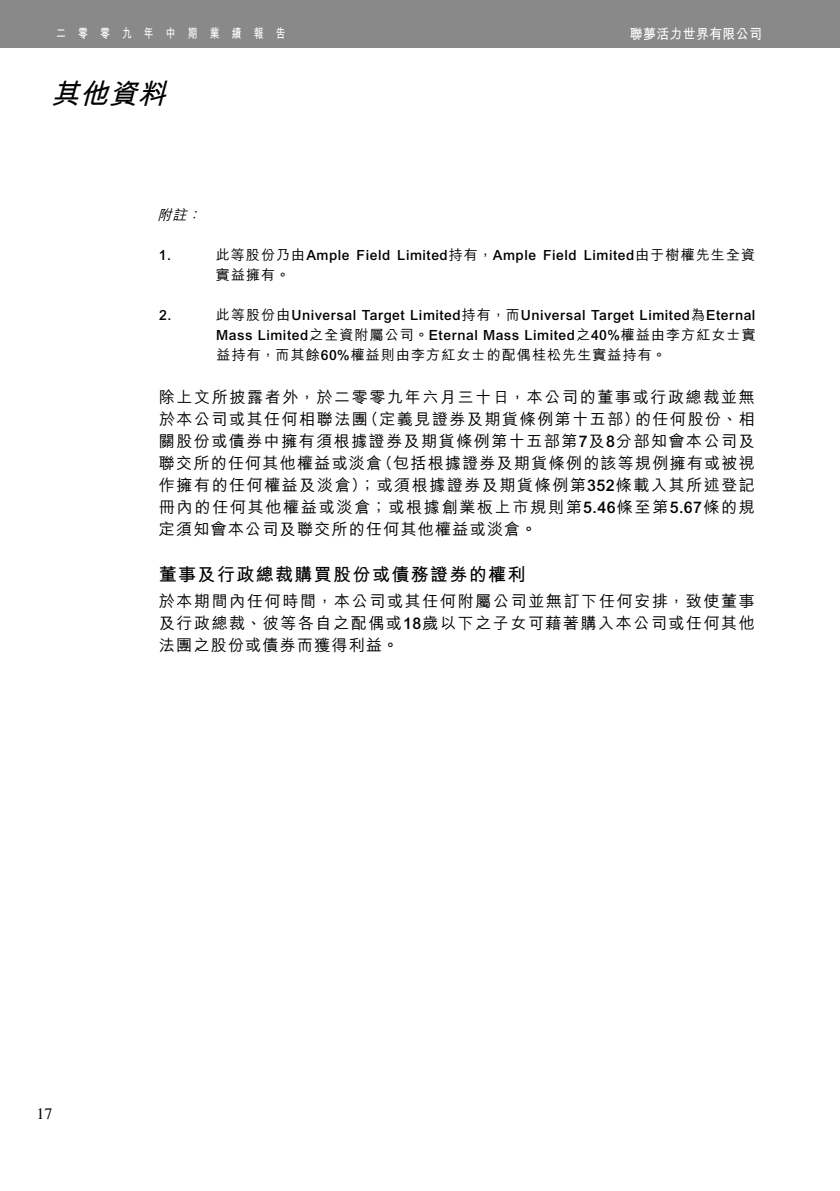
<style>
.page{position:relative;width:840px;height:1191px;background:#fff}
.page>*{position:absolute;margin:0;border:0;box-sizing:border-box;transform-origin:0 0}
.t1{font:italic 700 28px "M Hei HK";color:#000}
.t2{font:700 18px "M Hei HK";letter-spacing:.075em;color:#000}
.t3{font:500 16px/22px "M Hei HK";letter-spacing:.095em;color:#000;text-align:right}
.t4{font:16px "Times LT Std";color:#000}
.t5{font:500 14px "Arial MT Std";letter-spacing:.04em;color:#000}
.t6{font:500 14px "M Hei HK";letter-spacing:.08em;color:#000}
.t7{font:700 14px "M Hei HK";letter-spacing:.03em;color:#fff;scale:.92 1}
.t8{font:italic 500 14px "M Hei HK";color:#000}
.t9{font:700 13px "M Hei HK";letter-spacing:1.25em;color:#fff;scale:.75 1}
.s1{font-family:"Arial MT Std"}
.s2{font-family:"M Hei HK"}
</style>
<div class="page">
<div style="left:0;top:0;width:839px;height:47px;background:#898989"></div>
<p class="t9" style="left:56px;top:24px;width:307px">二零零九年中期業績報告</p>
<h1 class="t1" style="left:51px;top:74px;width:126px">其他資料</h1>
<p class="t7" style="left:629px;top:23px;width:145px">聯夢活力世界有限公司</p>
<p class="t8" style="left:157px;top:204px;width:35px">附註</p>
<p class="t8" style="left:187px;top:204px;width:20px">：</p>
<p class="t5" style="left:159px;top:246px;width:14px">1.</p>
<p class="t6" style="left:215px;top:244px;width:135px">此等股份乃由<span class="s1">Ample</span></p>
<p class="t5" style="left:356px;top:246px;width:35px">Field</p>
<p class="t5" style="left:397px;top:246px;width:140px">Limited<span class="s2">持有，</span>Ample</p>
<p class="t5" style="left:543px;top:246px;width:35px">Field</p>
<p class="t6" style="left:583px;top:244px;width:173px"><span class="s1">Limited</span>由于樹權先生全資</p>
<p class="t5" style="left:159px;top:306px;width:14px">2.</p>
<p class="t6" style="left:216px;top:264px;width:75px">實益擁有。</p>
<p class="t5" style="left:216px;top:306px;width:540px"><span class="s2">此等股份由</span>Universal Target Limited<span class="s2">持有，而</span>Universal Target Limited<span class="s2">為</span>Eternal</p>
<p class="t5" style="left:216px;top:326px;width:540px">Mass Limited<span class="s2">之全資附屬公司。</span>Eternal Mass Limited<span class="s2">之</span>40%<span class="s2">權益由李方紅女士實</span></p>
<p class="t6" style="left:216px;top:344px;width:451px">益持有，而其餘<span class="s1">60%</span>權益則由李方紅女士的配偶桂松先生實益持有。</p>
<p class="t3" style="left:159px;top:385px;width:597px">除上文所披露者外，於二零零九年六月三十日，本公司的董事或行政總裁並無的任何股份、相</p>
<p class="t3" style="left:362px;top:407px;width:279px">（定義見證券及期貨條例第十五部）</p>
<p class="t3" style="left:159px;top:407px;width:210px">於本公司或其任何相聯法團</p>
<p class="t3" style="left:159px;top:429px;width:597px">關股份或債券中擁有須根據證券及期貨條例第十五部第<span class="s1">7</span>及<span class="s1">8</span>分部知會本公司及</p>
<p class="t3" style="left:376px;top:451px;width:379px">（包括根據證券及期貨條例的該等規例擁有或被視</p>
<p class="t3" style="left:159px;top:451px;width:597px;text-align:left">聯交所的任何其他權益或淡倉<br>作擁有的任何權益及淡倉）；或須根據證券及期貨條例第<span class="s1">352</span>條載入其所述登記冊內的任何其他權益或淡倉；或根據創業板上市規則第<span class="s1">5.46</span>條至第<span class="s1">5.67</span>條的規定須知會本公司及聯交所的任何其他權益或淡倉。</p>
<p class="t2" style="left:159px;top:561px;width:368px">董事及行政總裁購買股份或債務證券的權利</p>
<p class="t3" style="left:159px;top:589px;width:597px;text-align:justify">於本期間內任何時間，本公司或其任何附屬公司並無訂下任何安排，致使董事及行政總裁、彼等各自之配偶或<span class="s1">18</span>歲以下之子女可藉著購入本公司或任何其他法團之股份或債券而獲得利益。</p>
<p class="t4" style="left:36px;top:1104px;width:17px">17</p>
</div>
